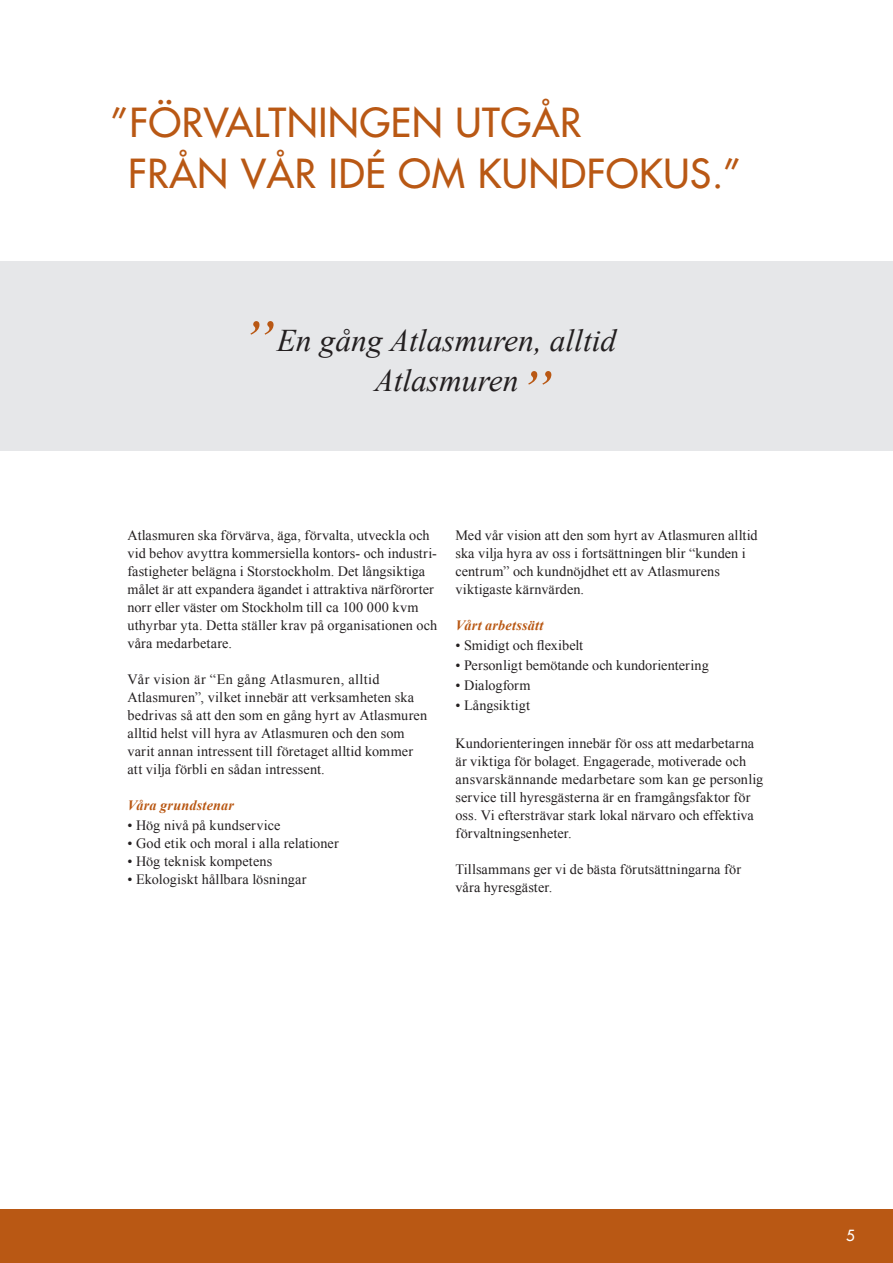
<style>
.page{position:relative;width:893px;height:1263px;background:#fff}
.page>*{position:absolute;margin:0;border:0;box-sizing:border-box;transform-origin:0 0}
.t1{font:italic 63px "Times New Roman";color:#b95814}
.t2{font:39px/51px "Futura";letter-spacing:.02em;color:#b95814}
.t3{font:italic 31.5px/39.6px "Times New Roman";color:#231f20;text-align:center}
.t4{font:15px "Futura";color:#fff}
.t5{font:14.25px/18px "Times New Roman";letter-spacing:.01em;color:#231f20}
.t6{font:italic 700 14.25px "Times New Roman";letter-spacing:.015em;color:#b95814}
</style>
<div class="page">
<div style="left:0;top:1210px;width:893px;height:53px;background:#b95814"></div>
<div style="left:0;top:261px;width:893px;height:190px;background:#e6e7e9"></div>
<h2 class="t2" style="left:128px;top:97px;width:615px;text-indent:-16px">”FÖRVALTNINGEN UTGÅR<br>FRÅN VÅR IDÉ OM KUNDFOKUS.”</h2>
<h1 class="t1" style="left:239px;top:299px;width:37px">”</h1>
<h3 class="t3" style="left:277px;top:320px;width:341px">En gång Atlasmuren, alltid<br>Atlasmuren</h3>
<h1 class="t1" style="left:517px;top:349px;width:37px">”</h1>
<p class="t5" style="left:128px;top:526px;width:311px">Atlasmuren ska förvärva, äga, förvalta, utveckla och vid behov avyttra kommersiella kontors- och industri&shy;fastigheter belägna i Storstockholm. Det långsiktiga målet är att expandera ägandet i attraktiva närförorter norr eller väster om Stockholm till ca 100 000 kvm uthyrbar yta. Detta ställer krav på organisationen och våra medarbetare.</p>
<p class="t5" style="left:128px;top:670px;width:301px">Vår vision är “En gång Atlasmuren, alltid Atlasmuren”, vilket innebär att verksamheten ska bedrivas så att den som en gång hyrt av Atlasmuren alltid helst vill hyra av Atlasmuren och den som varit annan intressent till företaget alltid kommer att vilja förbli en sådan intressent.</p>
<p class="t6" style="left:128px;top:795px;width:108px">Våra grundstenar</p>
<p class="t5" style="left:128px;top:816px;width:155px">• Hög nivå på kundservice</p>
<p class="t5" style="left:128px;top:834px;width:213px">• God etik och moral i alla relationer</p>
<p class="t5" style="left:128px;top:852px;width:146px">• Hög teknisk kompetens</p>
<p class="t5" style="left:128px;top:870px;width:180px">• Ekologiskt hållbara lösningar</p>
<p class="t5" style="left:455px;top:526px;width:304px">Med vår vision att den som hyrt av Atlasmuren alltid ska vilja hyra av oss i fortsättningen blir “kunden i centrum” och kundnöjdhet ett av Atlasmurens viktigaste kärnvärden.</p>
<p class="t6" style="left:455px;top:615px;width:90px">Vårt arbetssätt</p>
<p class="t5" style="left:455px;top:636px;width:129px">• Smidigt och flexibelt</p>
<p class="t5" style="left:455px;top:656px;width:255px">• Personligt bemötande och kundorientering</p>
<p class="t5" style="left:455px;top:676px;width:77px">• Dialogform</p>
<p class="t5" style="left:455px;top:696px;width:76px">• Långsiktigt</p>
<p class="t5" style="left:455px;top:734px;width:309px">Kundorienteringen innebär för oss att medarbetarna är viktiga för bolaget. Engagerade, motiverade och ansvarskännande medarbetare som kan ge personlig service till hyresgästerna är en framgångsfaktor för oss. Vi eftersträvar stark lokal närvaro och effektiva förvaltningsenheter.</p>
<p class="t5" style="left:455px;top:860px;width:287px">Tillsammans ger vi de bästa förutsättningarna för våra hyresgäster.</p>
<p class="t4" style="left:846px;top:1226px;width:10px">5</p>
</div>
